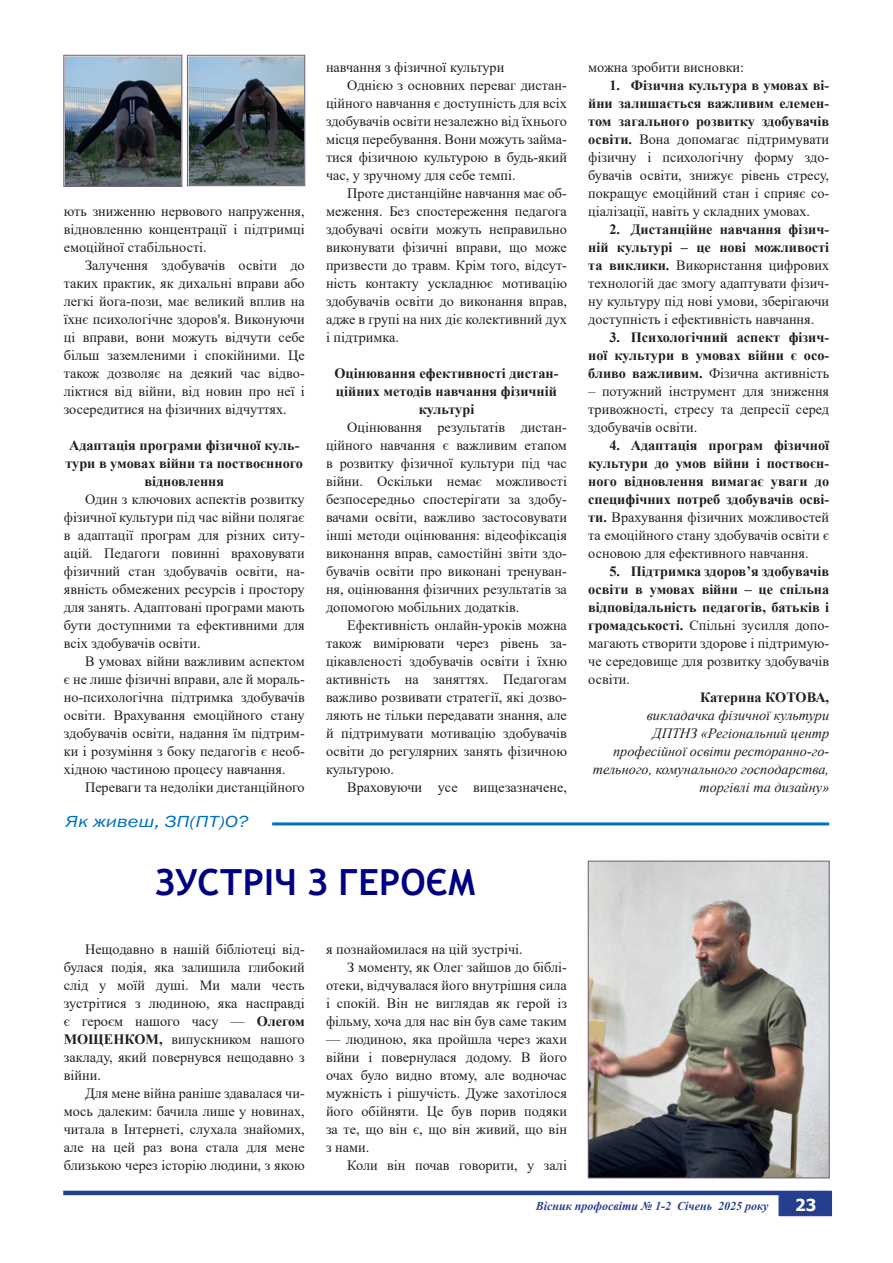
<style>
.page{position:relative;width:893px;height:1263px;background:#fff}
.page>*{position:absolute;margin:0;border:0;box-sizing:border-box;transform-origin:0 0}
.Заголовок_3{font:700 36px "Trebuchet MS";color:#000080}
.Рубрика{font:italic 16.5px "Franklin Gothic";color:#0070c0;scale:1.25 1}
.t1{font:700 16.5px "Tahoma";color:#fff}
.Основной_текст{font:14.25px/18px "Times New Roman";color:#231f20;text-align:justify}
.Основной_текст-2{font:700 14.25px/18px "Times New Roman";color:#231f20;text-align:justify}
.Основной_текст-3{font:italic 14.25px/18px "Times New Roman";color:#231f20;text-align:right}
.t2{font:italic 700 12px "Times New Roman";color:#253f8e}
.s1{font-weight:700}
.s2{font-weight:400}
</style>
<div class="page">
<div style="left:778px;top:1192px;width:54px;height:24px;background:#253f8e;border:1px solid #253f8e"></div>
<hr style="left:63px;top:1191px;width:769px;height:4px;background:#253f8e">
<img style="left:65px;top:57px;width:115px;height:128px">
<div style="left:63px;top:55px;width:119px;height:132px;border:1px solid #705c7a"></div>
<img style="left:189px;top:57px;width:114px;height:127px">
<div style="left:187px;top:55px;width:118px;height:131px;border:1px solid #705c7a"></div>
<hr style="left:272px;top:822px;width:557px;height:3px;background:#0070c0">
<img style="left:590px;top:863px;width:238px;height:313px">
<div style="left:588px;top:861px;width:242px;height:317px;border:1px solid #705c7a"></div>
<p class="Основной_текст" style="left:64px;top:202px;width:242px">ють зниженню нервового напруження, відновленню концентрації і підтримці емоційної стабільності.</p>
<p class="Основной_текст" style="left:64px;top:256px;width:242px;text-indent:21px">Залучення здобувачів освіти до таких практик, як дихальні вправи або легкі йога-пози, має великий вплив на їхнє психологічне здоров'я. Виконуючи ці вправи, вони можуть відчути себе більш заземленими і спокійними. Це також дозволяє на деякий час відво&shy;ліктися від війни, від новин про неї і зосередитися на фізичних відчуттях.</p>
<p class="Основной_текст-2" style="left:65px;top:436px;width:239px;text-align:center">Адаптація програми фізичної куль&shy;тури в умовах війни та поствоєнного відновлення</p>
<p class="Основной_текст" style="left:64px;top:490px;width:242px;text-indent:21px">Один з ключових аспектів розвитку фізичної культури під час війни полягає в адаптації програм для різних ситу&shy;ацій. Педагоги повинні враховувати фізичний стан здобувачів освіти, на&shy;явність обмежених ресурсів і простору для занять. Адаптовані програми мають бути доступними та ефективними для всіх здобувачів освіти.</p>
<p class="Основной_текст" style="left:64px;top:652px;width:242px;text-indent:21px">В умовах війни важливим аспектом є не лише фізичні вправи, але й мораль&shy;но-психологічна підтримка здобувачів освіти. Врахування емоційного стану здобувачів освіти, надання їм підтрим&shy;ки і розуміння з боку педагогів є необ&shy;хідною частиною процесу навчання.</p>
<p class="Основной_текст" style="left:85px;top:778px;width:221px">Переваги та недоліки дистанційного</p>
<p class="Рубрика" style="left:66px;top:811px;width:148px">Як живеш, ЗП(ПТ)О?</p>
<p class="Основной_текст" style="left:326px;top:58px;width:180px">навчання з фізичної культури</p>
<p class="Основной_текст" style="left:326px;top:76px;width:242px;text-indent:21px">Однією з основних переваг дистан&shy;ційного навчання є доступність для всіх здобувачів освіти незалежно від їхнього місця перебування. Вони можуть займа&shy;тися фізичною культурою в будь-який час, у зручному для себе темпі.</p>
<p class="Основной_текст" style="left:326px;top:184px;width:242px;text-indent:21px">Проте дистанційне навчання має об&shy;меження. Без спостереження педагога здобувачі освіти можуть неправильно виконувати фізичні вправи, що може призвести до травм. Крім того, відсут&shy;ність контакту ускладнює мотивацію здобувачів освіти до виконання вправ, адже в групі на них діє колективний дух і підтримка.</p>
<p class="Основной_текст-2" style="left:335px;top:364px;width:225px;text-align:center">Оцінювання ефективності дистан&shy;ційних методів навчання фізичній культурі</p>
<p class="Основной_текст" style="left:326px;top:418px;width:242px;text-indent:21px">Оцінювання результатів дистан&shy;ційного навчання є важливим етапом в розвитку фізичної культури під час війни. Оскільки немає можливості безпосередньо спостерігати за здобу&shy;вачами освіти, важливо застосовувати інші методи оцінювання: відеофіксація виконання вправ, самостійні звіти здо&shy;бувачів освіти про виконані тренуван&shy;ня, оцінювання фізичних результатів за допомогою мобільних додатків.</p>
<p class="Основной_текст" style="left:326px;top:616px;width:242px;text-indent:21px">Ефективність онлайн-уроків можна також вимірювати через рівень за&shy;цікавленості здобувачів освіти і їхню активність на заняттях. Педагогам важливо розвивати стратегії, які дозво&shy;ляють не тільки передавати знання, але й підтримувати мотивацію здобувачів освіти до регулярних занять фізичною культурою.</p>
<p class="Основной_текст" style="left:347px;top:778px;width:221px">Враховуючи усе вищезазначене,</p>
<p class="Заголовок_3" style="left:155px;top:860px;width:322px">ЗУСТРІЧ З ГЕРОЄМ</p>
<p class="Основной_текст" style="left:64px;top:940px;width:242px;text-indent:21px">Нещодавно в нашій бібліотеці від&shy;булася подія, яка залишила глибокий слід у моїй душі. Ми мали честь зустрітися з людиною, яка насправді є героєм нашого часу — <span class="s1">Олегом МОЩЕНКОМ,</span> випускником нашого закладу, який повернувся нещодавно з війни.</p>
<p class="Основной_текст" style="left:64px;top:1084px;width:242px;text-indent:21px">Для мене війна раніше здавалася чи&shy;мось далеким: бачила лише у новинах, читала в Інтернеті, слухала знайомих, але на цей раз вона стала для мене близькою через історію людини, з якою</p>
<p class="Основной_текст" style="left:326px;top:940px;width:198px">я познайомилася на цій зустрічі.</p>
<p class="Основной_текст" style="left:326px;top:958px;width:242px;text-indent:21px">З моменту, як Олег зайшов до біблі&shy;отеки, відчувалася його внутрішня сила і спокій. Він не виглядав як герой із фільму, хоча для нас він був саме таким</p>
<p class="Основной_текст" style="left:326px;top:1030px;width:242px">— людиною, яка пройшла через жахи війни і повернулася додому. В його очах було видно втому, але водночас мужність і рішучість. Дуже захотілося його обійняти. Це був порив подяки за те, що він є, що він живий, що він з нами.</p>
<p class="Основной_текст" style="left:347px;top:1156px;width:221px">Коли він почав говорити, у залі</p>
<p class="Основной_текст" style="left:588px;top:58px;width:157px">можна зробити висновки:</p>
<p class="Основной_текст" style="left:588px;top:76px;width:242px;text-indent:21px"><span class="s1">1. Фізична культура в умовах ві&shy;йни залишається важливим елемен&shy;том загального розвитку здобувачів освіти.</span> Вона допомагає підтримувати фізичну і психологічну форму здо&shy;бувачів освіти, знижує рівень стресу, покращує емоційний стан і сприяє со&shy;ціалізації, навіть у складних умовах.</p>
<p class="Основной_текст" style="left:588px;top:220px;width:242px;text-indent:21px"><span class="s1">2. Дистанційне навчання фізич&shy;ній культурі – це нові можливості та виклики.</span> Використання цифрових технологій дає змогу адаптувати фізич&shy;ну культуру під нові умови, зберігаючи доступність і ефективність навчання.</p>
<p class="Основной_текст-2" style="left:588px;top:328px;width:242px;text-indent:21px">3. Психологічний аспект фізич&shy;ної культури в умовах війни є осо&shy;бливо важливим. <span class="s2">Фізична активність</span></p>
<p class="Основной_текст" style="left:588px;top:382px;width:242px">– потужний інструмент для зниження тривожності, стресу та депресії серед здобувачів освіти.</p>
<p class="Основной_текст-2" style="left:588px;top:436px;width:242px;text-indent:21px">4. Адаптація програм фізичної культури до умов війни і поствоєн&shy;ного відновлення вимагає уваги до специфічних потреб здобувачів осві&shy;ти. <span class="s2">Врахування фізичних можливостей та емоційного стану здобувачів освіти є основою для ефективного навчання.</span></p>
<p class="Основной_текст-2" style="left:588px;top:562px;width:242px;text-indent:21px">5. Підтримка здоров’я здобувачів освіти в умовах війни – це спільна відповідальність педагогів, батьків і громадськості. <span class="s2">Спільні зусилля допо&shy;магають створити здорове і підтримую&shy;че середовище для розвитку здобувачів освіти.</span></p>
<p class="Основной_текст-2" style="left:700px;top:688px;width:131px">Катерина КОТОВА,</p>
<p class="Основной_текст-3" style="left:647px;top:706px;width:184px">викладачка фізичної культури</p>
<p class="Основной_текст-3" style="left:593px;top:724px;width:238px">ДПТНЗ «Регіональний центр професійної освіти ресторанно-го&shy;тельного, комунального господарства, торгівлі та дизайну»</p>
<p class="t2" style="left:536px;top:1198px;width:234px">Вісник профосвіти № 1-2 Січень 2025 року</p>
<p class="t1" style="left:795px;top:1193px;width:23px">23</p>
</div>
